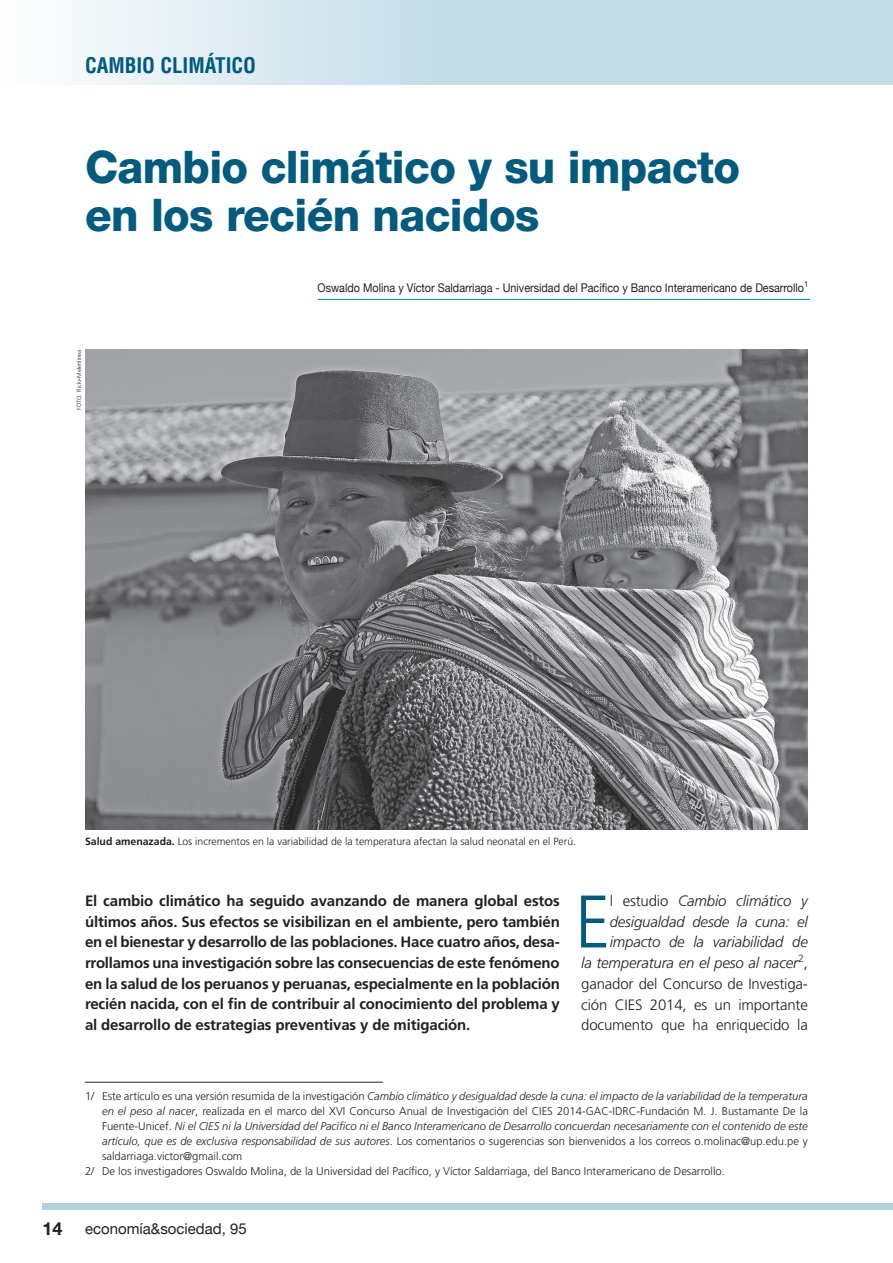
<style>
.page{position:relative;width:893px;height:1263px;background:#fff}
.page>*{position:absolute;margin:0;border:0;box-sizing:border-box;transform-origin:0 0}
.t1{font:300 74.25px "Frutiger";color:#005b7f;scale:.95 1}
.TITULO{font:800 45px "Helvetica Neue";letter-spacing:-.015em;color:#005b7f}
.t2{font:700 condensed 21px "Helvetica LT Std";color:#005b7f}
.t3{font:700 18px "Helvetica Neue";color:#231f20}
.t4{font:700 15px/20.7px "Frutiger";letter-spacing:-.01em;color:#231f20;text-align:justify}
.t5{font:italic 300 15px/20.7px "Frutiger";letter-spacing:-.01em;color:#231f20;text-align:right}
.t6{font:15px "Helvetica Neue";color:#231f20}
.AUTORES{font:12px "Helvetica Neue";color:#231f20;scale:.9 1}
.NOTA_PAG{font:300 11.25px/15px "Frutiger";color:#231f20;text-align:justify}
.t7{font:300 10.5px "Frutiger";color:#231f20}
.t8{font:300 6px "Frutiger";color:#231f20}
.s1{font-weight:700}
.s2{font-style:normal}
.s3{font-style:italic}
</style>
<div class="page">
<div style="left:43px;top:1203px;width:850px;height:7px;background:#b1d0e0"></div>
<hr style="left:85px;top:1082px;width:298px;height:1px;background:#231f20">
<img style="left:85px;top:349px;width:723px;height:480px">
<hr style="left:318px;top:299px;width:492px;height:1px;background:#0083b6">
<svg style="left:75px;top:0;width:818px;height:85px;background:#cee2ec"></svg>
<p class="t2" style="left:85px;top:52px;width:173px">CAMBIO CLIMÁTICO</p>
<p class="TITULO" style="left:85px;top:140px;width:657px">Cambio climático y su impacto</p>
<p class="TITULO" style="left:85px;top:188px;width:456px">en los recién nacidos</p>
<p class="t8" style="left:76px;top:410px;width:62px;rotate:-90deg">FOTO: Flickr-Melenlinea</p>
<p class="AUTORES" style="left:317px;top:281px;width:547px">Oswaldo Molina y Víctor Saldarriaga - Universidad del Pacífico y Banco Interamericano de Desarrollo<sup>1</sup></p>
<p class="t7" style="left:85px;top:835px;width:493px"><span class="s1">Salud amenazada.</span> Los incrementos en la variabilidad de la temperatura afectan la salud neonatal en el Perú.</p>
<p class="t4" style="left:85px;top:890px;width:476px">El cambio climático ha seguido avanzando de manera global estos últimos años. Sus efectos se visibilizan en el ambiente, pero también en el bienestar y desarrollo de las poblaciones. Hace cuatro años, desa&shy;rrollamos una investigación sobre las consecuencias de este fenómeno en la salud de los peruanos y peruanas, especialmente en la población recién nacida, con el fin de contribuir al conocimiento del problema y al desarrollo de estrategias preventivas y de mitigación.</p>
<p class="t5" style="left:581px;top:890px;width:228px"><span class="s2">l estudio</span> Cambio climático y desigualdad desde la cuna: el impacto de la variabilidad de<br>la temperatura en el peso al nacer<sup>2</sup><span class="s2">, ganador del Concurso de Investiga&shy;ción CIES 2014, es un importante documento que ha enriquecido la</span></p>
<p class="t1" style="left:575px;top:880px;width:39px">E</p>
<p class="NOTA_PAG" style="left:102px;top:1088px;width:707px;text-indent:-17px">1/ Este artículo es una versión resumida de la investigación <span class="s3">Cambio climático y desigualdad desde la cuna: el impacto de la variabilidad de la temperatura en el peso al nacer</span>, realizada en el marco del XVI Concurso Anual de Investigación del CIES 2014-GAC-IDRC-Fundación M. J. Bustamante De la Fuente-Unicef. <span class="s3">Ni el CIES ni la Universidad del Pacífico ni el Banco Interamericano de Desarrollo concuerdan necesariamente con el contenido de este artículo, que es de exclusiva responsabilidad de sus autores</span>. Los comentarios o sugerencias son bienvenidos a los correos o.molinac@up.edu.pe y saldarriaga.victor@gmail.com</p>
<p class="NOTA_PAG" style="left:85px;top:1163px;width:641px">2/ De los investigadores Oswaldo Molina, de la Universidad del Pacífico, y Víctor Saldarriaga, del Banco Interamericano de Desarrollo.</p>
<p class="t3" style="left:43px;top:1217px;width:22px">14</p>
<h3 class="t6" style="left:85px;top:1220px;width:163px">economía&amp;sociedad, 95</h3>
</div>
